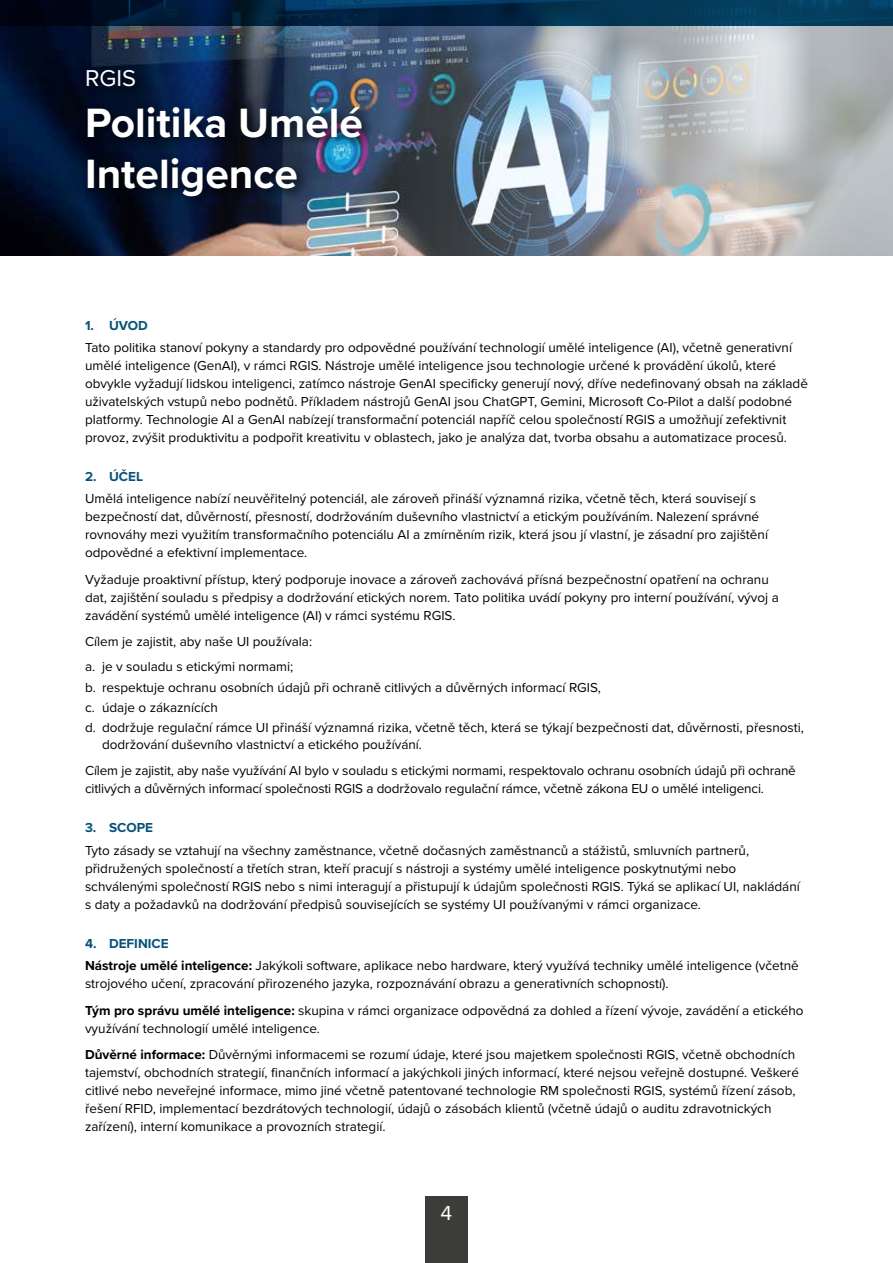
<style>
.page{position:relative;width:893px;height:1263px;background:#fff}
.page>*{position:absolute;margin:0;border:0;box-sizing:border-box;transform-origin:0 0}
.t1{font:700 42.45px/50.8px "Proxima Nova";color:#fff}
.t2{font:23.7px "Proxima Nova";color:#fff}
.t3{font:21px "Proxima Nova";color:#fff}
.t4{font:13.5px/18px "Proxima Nova";color:#000}
.t5{font:700 13.5px "Proxima Nova";color:#07527a}
.s1{font-weight:700;color:#07527a}
.s2{font-weight:700}
</style>
<div class="page">
<div style="left:425px;top:1196px;width:43px;height:67px;background:#3c3c3b"></div>
<img style="left:0;top:26px;width:893px;height:229px">
<svg style="left:0;top:0;width:893px;height:26px;background:#022846"></svg>
<div style="left:82px;top:65px;width:292px;height:144px;background:#000;opacity:.75"></div>
<h2 class="t2" style="left:85px;top:60px;width:52px">RGIS</h2>
<h1 class="t1" style="left:85px;top:96px;width:279px">Politika Umělé<br>Inteligence</h1>
<p class="t5" style="left:85px;top:315px;width:64px">1. ÚVOD</p>
<p class="t4" style="left:85px;top:338px;width:724px">Tato politika stanoví pokyny a standardy pro odpovědné používání technologií umělé inteligence (AI), včetně generativní umělé inteligence (GenAI), v rámci RGIS. Nástroje umělé inteligence jsou technologie určené k provádění úkolů, které obvykle vyžadují lidskou inteligenci, zatímco nástroje GenAI specificky generují nový, dříve nedefinovaný obsah na základě uživatelských vstupů nebo podnětů. Příkladem nástrojů GenAI jsou ChatGPT, Gemini, Microsoft Co-Pilot a další podobné platformy. Technologie AI a GenAI nabízejí transformační potenciál napříč celou společností RGIS a umožňují zefektivnit provoz, zvýšit produktivitu a podpořit kreativitu v oblastech, jako je analýza dat, tvorba obsahu a automatizace procesů.</p>
<p class="t5" style="left:85px;top:466px;width:60px">2. ÚČEL</p>
<p class="t4" style="left:85px;top:489px;width:684px">Umělá inteligence nabízí neuvěřitelný potenciál, ale zároveň přináší významná rizika, včetně těch, která souvisejí s bezpečností dat, důvěrností, přesností, dodržováním duševního vlastnictví a etickým používáním. Nalezení správné rovnováhy mezi využitím transformačního potenciálu AI a zmírněním rizik, která jsou jí vlastní, je zásadní pro zajištění odpovědné a efektivní implementace.</p>
<p class="t4" style="left:85px;top:570px;width:695px">Vyžaduje proaktivní přístup, který podporuje inovace a zároveň zachovává přísná bezpečnostní opatření na ochranu dat, zajištění souladu s předpisy a dodržování etických norem. Tato politika uvádí pokyny pro interní používání, vývoj a zavádění systémů umělé inteligence (AI) v rámci systému RGIS.</p>
<p class="t4" style="left:85px;top:629px;width:229px;line-height:24.8px">Cílem je zajistit, aby naše UI používala: a. je v souladu s etickými normami;</p>
<p class="t4" style="left:85px;top:676px;width:720px;line-height:20.4px">b. respektuje ochranu osobních údajů při ochraně citlivých a důvěrných informací RGIS,<br>c. údaje o zákaznících<br>d. dodržuje regulační rámce UI přináší významná rizika, včetně těch, která se týkají bezpečnosti dat, důvěrnosti, přesnosti,</p>
<p class="t4" style="left:85px;top:730px;width:712px;line-height:26.5px;text-indent:17px">dodržování duševního vlastnictví a etického používání.<br>Cílem je zajistit, aby naše využívání AI bylo v souladu s etickými normami, respektovalo ochranu osobních údajů při ochraně</p>
<p class="t4" style="left:85px;top:779px;width:680px">citlivých a důvěrných informací společnosti RGIS a dodržovalo regulační rámce, včetně zákona EU o umělé inteligenci.</p>
<p class="t5" style="left:85px;top:818px;width:69px">3. SCOPE</p>
<p class="t4" style="left:85px;top:840px;width:716px">Tyto zásady se vztahují na všechny zaměstnance, včetně dočasných zaměstnanců a stážistů, smluvních partnerů, přidružených společností a třetích stran, kteří pracují s nástroji a systémy umělé inteligence poskytnutými nebo schválenými společností RGIS nebo s nimi interagují a přistupují k údajům společnosti RGIS. Týká se aplikací UI, nakládání s daty a požadavků na dodržování předpisů souvisejících se systémy UI používanými v rámci organizace.</p>
<p class="t4" style="left:85px;top:932px;width:715px;line-height:22.2px"><span class="s1">4. DEFINICE<br></span><span class="s2">Nástroje umělé inteligence:</span> Jakýkoli software, aplikace nebo hardware, který využívá techniky umělé inteligence (včetně</p>
<p class="t4" style="left:85px;top:970px;width:720px;line-height:26.5px">strojového učení, zpracování přirozeného jazyka, rozpoznávání obrazu a generativních schopností).<br><span class="s2">Tým pro správu umělé inteligence:</span> skupina v rámci organizace odpovědná za dohled a řízení vývoje, zavádění a etického</p>
<p class="t4" style="left:85px;top:1014px;width:712px;line-height:26.5px">využívání technologií umělé inteligence.<br><span class="s2">Důvěrné informace:</span> Důvěrnými informacemi se rozumí údaje, které jsou majetkem společnosti RGIS, včetně obchodních</p>
<p class="t4" style="left:85px;top:1063px;width:715px">tajemství, obchodních strategií, finančních informací a jakýchkoli jiných informací, které nejsou veřejně dostupné. Veškeré citlivé nebo neveřejné informace, mimo jiné včetně patentované technologie RM společnosti RGIS, systémů řízení zásob, řešení RFID, implementací bezdrátových technologií, údajů o zásobách klientů (včetně údajů o auditu zdravotnických zařízení), interní komunikace a provozních strategií.</p>
<h3 class="t3" style="left:441px;top:1198px;width:13px">4</h3>
</div>
